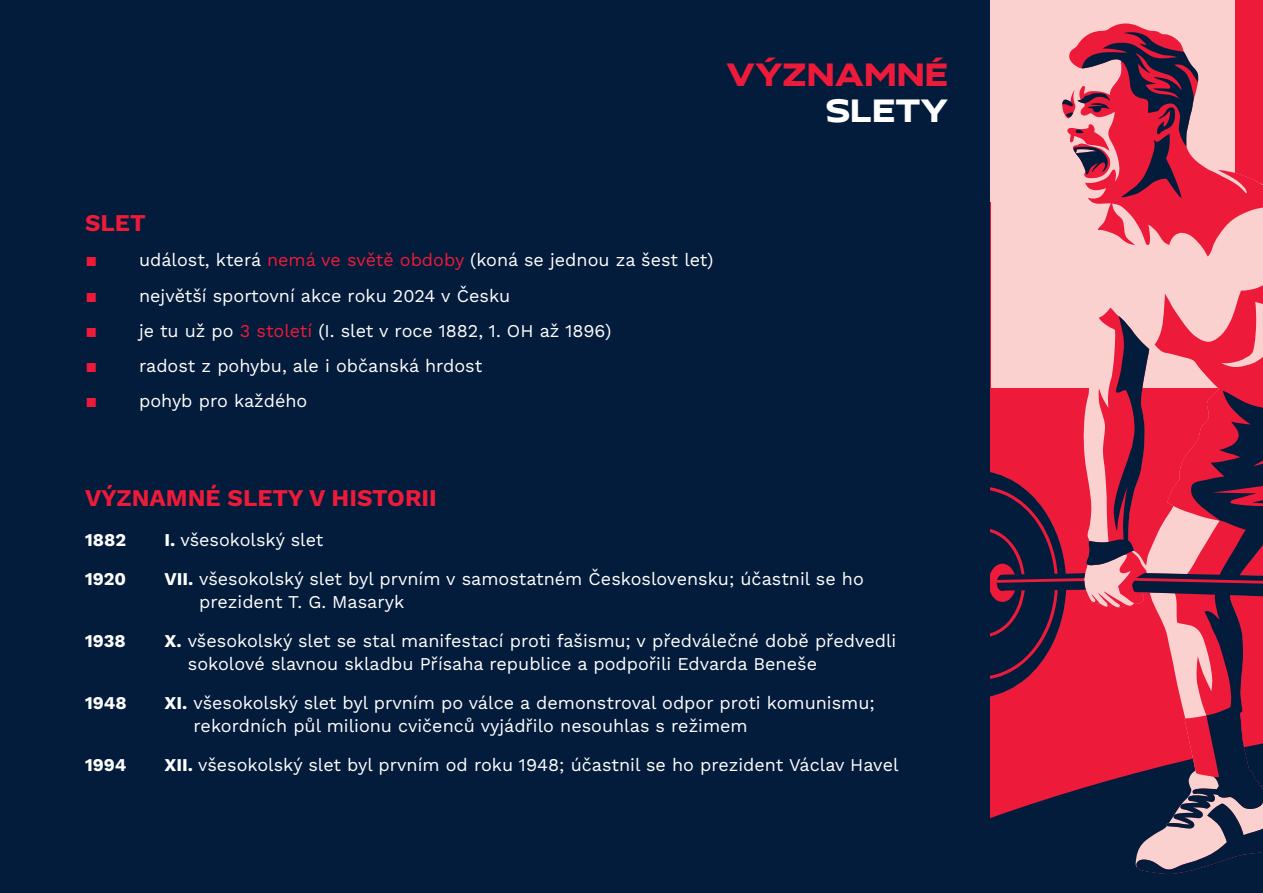
<style>
.page{position:relative;width:1263px;height:893px;background:#041c3b}
.page>*{position:absolute;margin:0;border:0;box-sizing:border-box;transform-origin:0 0}
.t1{font:700 30px "Hrot Premium";color:#ed1a3a}
.t2{font:700 30px "Hrot Premium";color:#fff}
.t3{font:700 24px "Work Sans";color:#ed1a3a}
.t4{font:18px/22.5px "Work Sans";color:#fff}
.t5{font:700 18px "Work Sans";color:#fff}
.s1{color:#ed1a3a}
.s2{font-weight:700}
</style>
<div class="page">
<div style="left:991px;top:0;width:244px;height:387px;background:#fbd1d0"></div>
<svg style="left:1088px;top:23px;width:175px;height:193px;fill:#ed1a3a"></svg>
<svg style="left:1098px;top:216px;width:165px;height:100px"></svg>
<svg style="left:1062px;top:32px;width:136px;height:166px"></svg>
<svg style="left:991px;top:316px;width:272px;height:558px"></svg>
<h1 class="t1" style="left:727px;top:56px;width:223px">VÝZNAMNÉ</h1>
<h1 class="t2" style="left:825px;top:92px;width:124px">SLETY</h1>
<h2 class="t3" style="left:85px;top:205px;width:62px">SLET</h2>
<p class="t4" style="left:85px;top:248px;width:630px"><span class="s1">▪</span> událost, která <span class="s1">nemá ve světě obdoby</span> (koná se jednou za šest let)</p>
<p class="t4" style="left:85px;top:284px;width:427px"><span class="s1">▪</span> největší sportovní akce roku 2024 v Česku</p>
<p class="t4" style="left:85px;top:319px;width:528px"><span class="s1">▪</span> je tu už po <span class="s1">3 století</span> (I. slet v roce 1882, 1. OH až 1896)</p>
<p class="t4" style="left:85px;top:354px;width:399px"><span class="s1">▪</span> radost z pohybu, ale i občanská hrdost</p>
<p class="t4" style="left:85px;top:389px;width:224px"><span class="s1">▪</span> pohyb pro každého</p>
<h2 class="t3" style="left:85px;top:480px;width:353px">VÝZNAMNÉ SLETY V HISTORII</h2>
<p class="t5" style="left:85px;top:526px;width:43px">1882</p>
<p class="t4" style="left:165px;top:528px;width:160px"><span class="s2">I.</span> všesokolský slet</p>
<p class="t5" style="left:85px;top:565px;width:43px">1920</p>
<p class="t4" style="left:199px;top:567px;width:666px;text-indent:-35px"><span class="s2">VII.</span> všesokolský slet byl prvním v samostatném Československu; účastnil se ho prezident T. G. Masaryk</p>
<p class="t5" style="left:85px;top:627px;width:42px">1938</p>
<p class="t4" style="left:188px;top:629px;width:710px;text-indent:-23px"><span class="s2">X.</span> všesokolský slet se stal manifestací proti fašismu; v předválečné době předvedli sokolové slavnou skladbu Přísaha republice a podpořili Edvarda Beneše</p>
<p class="t5" style="left:85px;top:689px;width:43px">1948</p>
<p class="t4" style="left:194px;top:691px;width:683px;text-indent:-29px"><span class="s2">XI.</span> všesokolský slet byl prvním po válce a demonstroval odpor proti komunismu; rekordních půl milionu cvičenců vyjádřilo nesouhlas s režimem</p>
<p class="t5" style="left:85px;top:751px;width:43px">1994</p>
<p class="t4" style="left:165px;top:753px;width:735px"><span class="s2">XII.</span> všesokolský slet byl prvním od roku 1948; účastnil se ho prezident Václav Havel</p>
</div>
